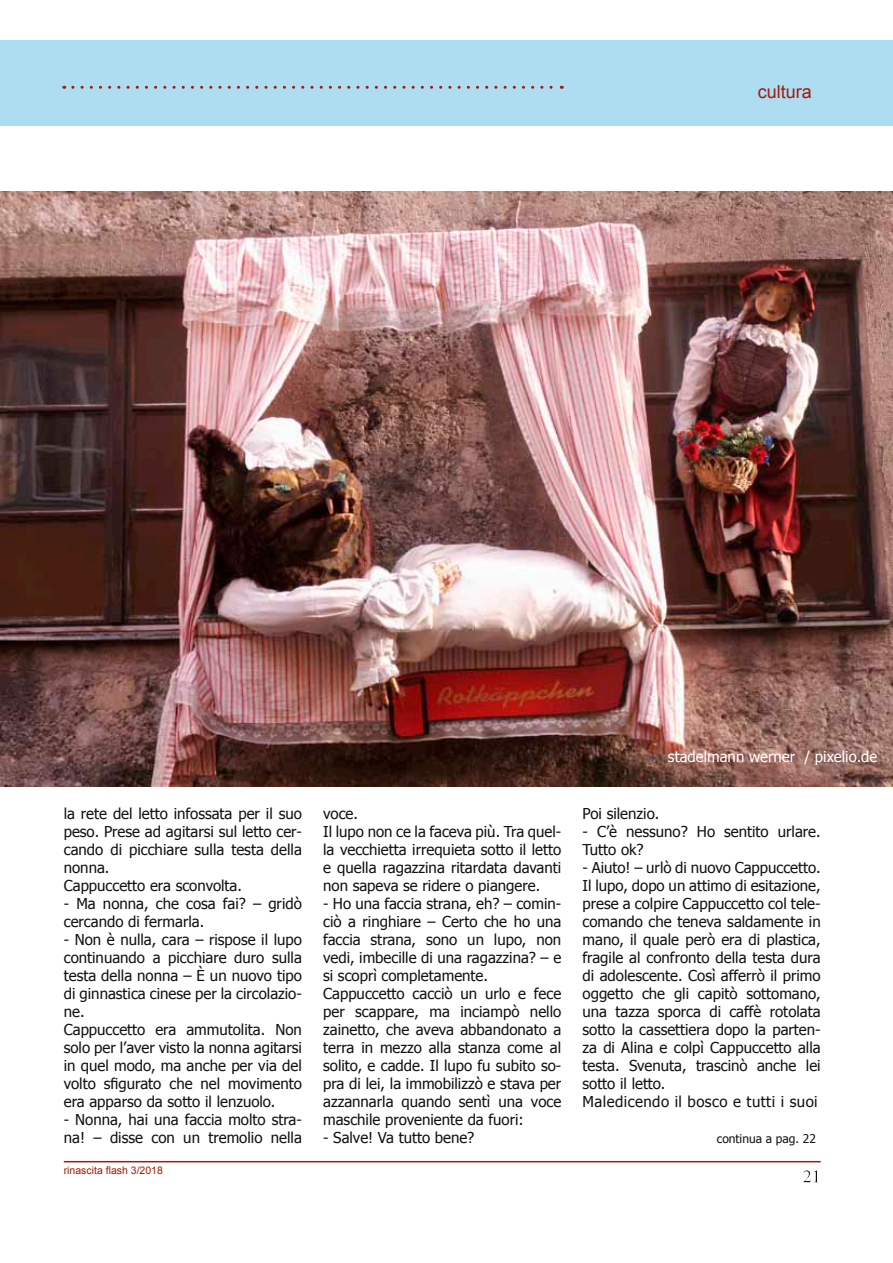
<style>
.page{position:relative;width:893px;height:1263px;background:#fff}
.page>*{position:absolute;margin:0;border:0;box-sizing:border-box;transform-origin:0 0}
.t1{font:18px "Arial";color:#a3190a}
.t2{font:15px/18px "Tahoma";color:#111}
.t3{font:15px "Tahoma";color:#fff}
.t4{font:12px "Tahoma";color:#111}
.t5{font:10.5px "Arial";color:#a3190a}
</style>
<div class="page">
<div style="left:798px;top:1163px;width:30px;height:25px;background:#111;opacity:.75"></div>
<hr style="left:64px;top:1161px;width:757px;height:1px;background:#a3190a">
<div style="left:0;top:40px;width:893px;height:85px;background:#aedcf1"></div>
<svg style="left:71px;top:86px;width:491px;height:3px"></svg>
<img style="left:0;top:191px;width:893px;height:596px">
<p class="t1" style="left:758px;top:79px;width:56px">cultura</p>
<p class="t2" style="left:64px;top:804px;width:240px">la rete del letto infossata per il suo peso. Prese ad agitarsi sul letto cer&shy;cando di picchiare sulla testa della nonna.<br>Cappuccetto era sconvolta.</p>
<p class="t2" style="left:64px;top:894px;width:240px">- Ma nonna, che cosa fai? – gridò cercando di fermarla.</p>
<p class="t2" style="left:64px;top:930px;width:240px">- Non è nulla, cara – rispose il lupo continuando a picchiare duro sulla testa della nonna – È un nuovo tipo di ginnastica cinese per la circolazio&shy;ne.<br>Cappuccetto era ammutolita. Non solo per l’aver visto la nonna agitarsi in quel modo, ma anche per via del volto sfigurato che nel movimento era apparso da sotto il lenzuolo.</p>
<p class="t2" style="left:64px;top:1110px;width:240px">- Nonna, hai una faccia molto stra&shy;na! – disse con un tremolio nella</p>
<p class="t5" style="left:64px;top:1164px;width:101px">rinascita flash 3/2018</p>
<p class="t2" style="left:323px;top:804px;width:240px">voce.<br>Il lupo non ce la faceva più. Tra quel&shy;la vecchietta irrequieta sotto il letto e quella ragazzina ritardata davanti non sapeva se ridere o piangere.</p>
<p class="t2" style="left:323px;top:894px;width:240px">- Ho una faccia strana, eh? – comin&shy;ciò a ringhiare – Certo che ho una faccia strana, sono un lupo, non vedi, imbecille di una ragazzina? – e si scoprì completamente.<br>Cappuccetto cacciò un urlo e fece per scappare, ma inciampò nello zainetto, che aveva abbandonato a terra in mezzo alla stanza come al solito, e cadde. Il lupo fu subito so&shy;pra di lei, la immobilizzò e stava per azzannarla quando sentì una voce maschile proveniente da fuori:</p>
<p class="t2" style="left:323px;top:1128px;width:153px">- Salve! Va tutto bene?</p>
<p class="t3" style="left:668px;top:747px;width:211px">stadelmann werner / pixelio.de</p>
<p class="t2" style="left:583px;top:804px;width:78px">Poi silenzio.</p>
<p class="t2" style="left:583px;top:822px;width:240px">- C’è nessuno? Ho sentito urlare.<br>Tutto ok?</p>
<p class="t2" style="left:583px;top:858px;width:240px">- Aiuto! – urlò di nuovo Cappuccetto.<br>Il lupo, dopo un attimo di esitazione, prese a colpire Cappuccetto col tele&shy;comando che teneva saldamente in mano, il quale però era di plastica, fragile al confronto della testa dura di adolescente. Così afferrò il primo oggetto che gli capitò sottomano, una tazza sporca di caffè rotolata sotto la cassettiera dopo la parten&shy;za di Alina e colpì Cappuccetto alla testa. Svenuta, trascinò anche lei sotto il letto.<br>Maledicendo il bosco e tutti i suoi</p>
<p class="t4" style="left:717px;top:1131px;width:101px">continua a pag. 22</p>
</div>
